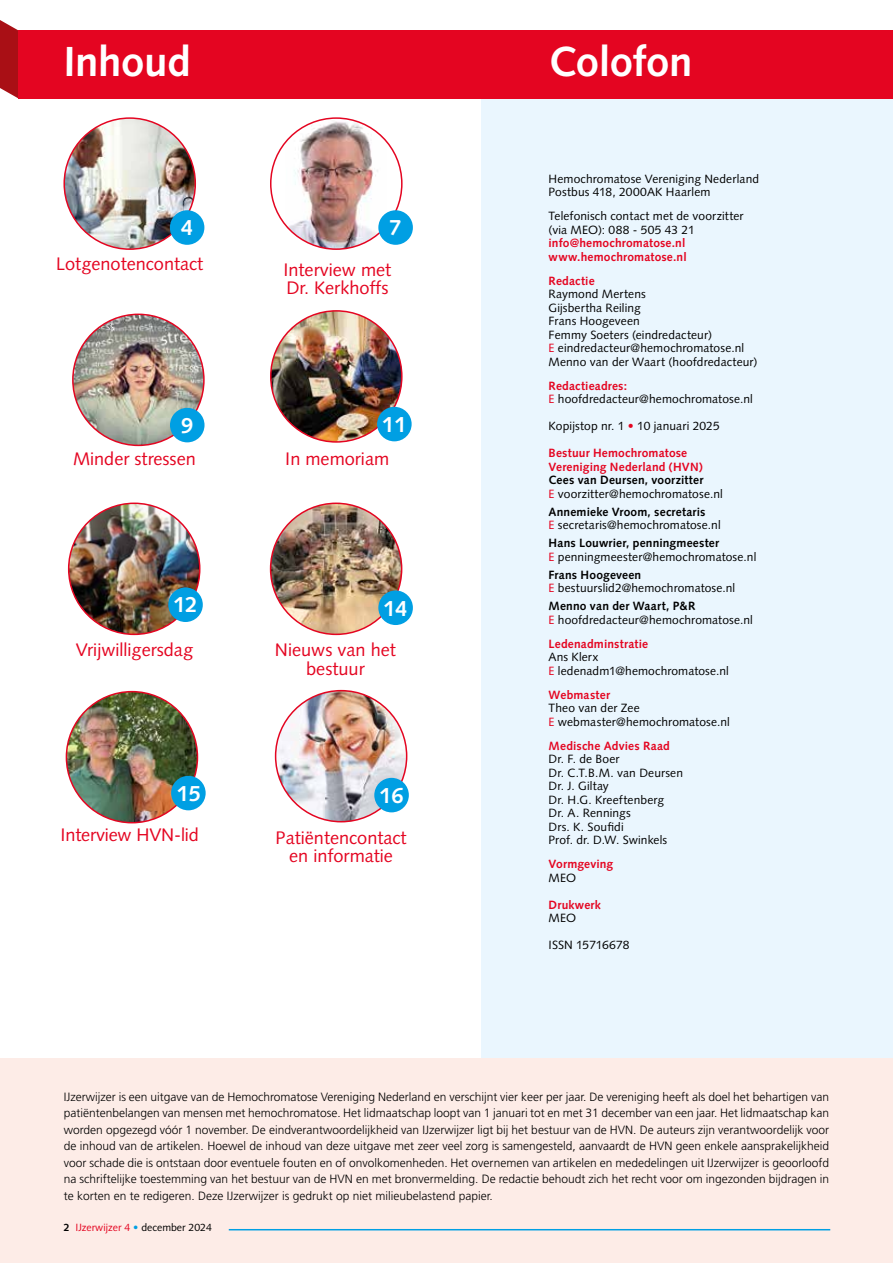
<style>
.page{position:relative;width:893px;height:1263px;background:#fff}
.page>*{position:absolute;margin:0;border:0;box-sizing:border-box;transform-origin:0 0}
.t1{font:700 42px "Syntax LT Std";letter-spacing:-.01em;color:#fff}
.t2{font:700 21.9px "Syntax LT Std";color:#fff}
.t3{font:18.15px/18.1px "Syntax LT Std";color:#e40521;text-align:center}
.t4{font:300 12px/16.5px "Frutiger LT Std";color:#000;text-align:justify}
.t5{font:12px/13.5px "Syntax LT Std";letter-spacing:.01em;color:#000}
.t6{font:700 12px/13.5px "Syntax LT Std";letter-spacing:.015em;color:#e40521}
.t7{font:10.5px "Syntax LT Std";color:#e40521}
.s1{color:#e40521}
.s2{font-weight:700;color:#e40521}
.s3{font-weight:700}
.s4{font-weight:700;color:#000}
.s5{color:#009fe3}
.s6{color:#000}
</style>
<div class="page">
<svg style="left:0;top:20px;width:18px;height:78px"></svg>
<div style="left:482px;top:92px;width:411px;height:1171px;background:#eaf6fe"></div>
<div style="left:18px;top:30px;width:875px;height:68px;background:#e40521"></div>
<div style="left:0;top:1059px;width:893px;height:204px;background:#fdece7"></div>
<hr style="left:229px;top:1229px;width:601px;height:1px;background:#009fe3">
<img style="left:66px;top:692px;width:131px;height:131px;border-radius:66px">
<img style="left:64px;top:118px;width:131px;height:131px;border-radius:66px">
<img style="left:73px;top:314px;width:131px;height:131px;border-radius:66px">
<img style="left:286px;top:120px;width:101px;height:129px">
<img style="left:271px;top:311px;width:131px;height:131px;border-radius:66px">
<img style="left:69px;top:503px;width:131px;height:131px;border-radius:66px">
<div style="left:378px;top:210px;width:35px;height:35px;background:#009fe3;border-radius:50%"></div>
<div style="left:377px;top:407px;width:35px;height:34px;background:#009fe3;border-radius:50%"></div>
<div style="left:168px;top:587px;width:35px;height:35px;background:#009fe3;border-radius:50%"></div>
<div style="left:171px;top:776px;width:35px;height:34px;background:#009fe3;border-radius:50%"></div>
<div style="left:170px;top:210px;width:34px;height:35px;background:#009fe3;border-radius:50%"></div>
<div style="left:170px;top:408px;width:35px;height:34px;background:#009fe3;border-radius:50%"></div>
<img style="left:271px;top:503px;width:131px;height:131px;border-radius:66px">
<img style="left:276px;top:691px;width:131px;height:131px;border-radius:66px">
<div style="left:378px;top:590px;width:35px;height:35px;background:#009fe3;border-radius:50%"></div>
<div style="left:374px;top:778px;width:35px;height:34px;background:#009fe3;border-radius:50%"></div>
<h1 class="t1" style="left:64px;top:37px;width:128px">Inhoud</h1>
<h1 class="t1" style="left:549px;top:37px;width:145px">Colofon</h1>
<h2 class="t2" style="left:181px;top:215px;width:14px">4</h2>
<h2 class="t2" style="left:390px;top:215px;width:14px">7</h2>
<h3 class="t3" style="left:56px;top:255px;width:149px">Lotgenotencontact</h3>
<h3 class="t3" style="left:283px;top:260px;width:109px;text-align:left">Interview met<br>Dr. Kerkhoffs</h3>
<h2 class="t2" style="left:181px;top:413px;width:14px">9</h2>
<h2 class="t2" style="left:382px;top:412px;width:26px">11</h2>
<h3 class="t3" style="left:73px;top:449px;width:124px">Minder stressen</h3>
<h3 class="t3" style="left:285px;top:449px;width:105px">In memoriam</h3>
<h2 class="t2" style="left:173px;top:592px;width:26px">12</h2>
<h2 class="t2" style="left:383px;top:595px;width:26px">14</h2>
<h3 class="t3" style="left:76px;top:641px;width:119px">Vrijwilligersdag</h3>
<h3 class="t3" style="left:275px;top:641px;width:122px">Nieuws van het bestuur</h3>
<h2 class="t2" style="left:177px;top:781px;width:26px">15</h2>
<h2 class="t2" style="left:379px;top:783px;width:26px">16</h2>
<h3 class="t3" style="left:61px;top:826px;width:140px">Interview HVN-lid</h3>
<h3 class="t3" style="left:276px;top:828px;width:133px">Patiëntencontact en informatie</h3>
<p class="t5" style="left:549px;top:172px;width:212px">Hemochromatose Vereniging Nederland<br>Postbus 418, 2000AK Haarlem</p>
<p class="t5" style="left:549px;top:209px;width:197px">Telefonisch contact met de voorzitter (via MEO): 088 - 505 43 21</p>
<p class="t6" style="left:549px;top:236px;width:140px">info@hemochromatose.nl www.hemochromatose.nl</p>
<p class="t6" style="left:549px;top:274px;width:48px">Redactie</p>
<p class="t5" style="left:549px;top:287px;width:210px">Raymond Mertens<br>Gijsbertha Reiling<br>Frans Hoogeveen<br>Femmy Soeters (eindredacteur)<br><span class="s1">E</span> eindredacteur@hemochromatose.nl<br>Menno van der Waart (hoofdredacteur)</p>
<p class="t5" style="left:549px;top:379px;width:206px"><span class="s2">Redactieadres:<br></span><span class="s1">E</span> hoofdredacteur@hemochromatose.nl</p>
<p class="t5" style="left:549px;top:419px;width:173px">Kopijstop nr. 1 <span class="s1">•</span> 10 januari 2025</p>
<p class="t6" style="left:549px;top:446px;width:156px">Bestuur Hemochromatose<br>Vereniging Nederland (HVN)</p>
<p class="t5" style="left:549px;top:473px;width:176px"><span class="s3">Cees van Deursen, voorzitter<br></span><span class="s1">E</span> voorzitter@hemochromatose.nl</p>
<p class="t5" style="left:549px;top:505px;width:174px"><span class="s3">Annemieke Vroom, secretaris<br></span><span class="s1">E</span> secretaris@hemochromatose.nl</p>
<p class="t5" style="left:549px;top:536px;width:209px"><span class="s3">Hans Louwrier, penningmeester<br></span><span class="s1">E</span> penningmeester@hemochromatose.nl</p>
<p class="t5" style="left:549px;top:568px;width:188px"><span class="s3">Frans Hoogeveen<br></span><span class="s1">E</span> bestuurslid2@hemochromatose.nl</p>
<p class="t5" style="left:549px;top:599px;width:206px"><span class="s3">Menno van der Waart, P&amp;R<br></span><span class="s1">E</span> hoofdredacteur@hemochromatose.nl</p>
<p class="t6" style="left:549px;top:637px;width:101px">Ledenadminstratie</p>
<p class="t5" style="left:549px;top:650px;width:182px">Ans Klerx<br><span class="s1">E</span> ledenadm1@hemochromatose.nl</p>
<p class="t6" style="left:549px;top:688px;width:63px">Webmaster</p>
<p class="t5" style="left:549px;top:701px;width:183px">Theo van der Zee<br><span class="s1">E</span> webmaster@hemochromatose.nl</p>
<p class="t6" style="left:549px;top:739px;width:123px">Medische Advies Raad</p>
<p class="t5" style="left:549px;top:752px;width:136px">Dr. F. de Boer<br>Dr. C.T.B.M. van Deursen<br>Dr. J. Giltay<br>Dr. H.G. Kreeftenberg<br>Dr. A. Rennings<br>Drs. K. Soufidi<br>Prof. dr. D.W. Swinkels</p>
<p class="t6" style="left:549px;top:857px;width:66px">Vormgeving</p>
<p class="t5" style="left:549px;top:871px;width:29px">MEO</p>
<p class="t6" style="left:549px;top:898px;width:54px">Drukwerk</p>
<p class="t5" style="left:549px;top:911px;width:29px">MEO</p>
<p class="t5" style="left:549px;top:938px;width:82px">ISSN 15716678</p>
<p class="t4" style="left:64px;top:1088px;width:767px">IJzerwijzer is een uitgave van de Hemochromatose Vereniging Nederland en verschijnt vier keer per jaar. De vereniging heeft als doel het behartigen van patiëntenbelangen van mensen met hemochromatose. Het lidmaatschap loopt van 1 januari tot en met 31 december van een jaar. Het lidmaatschap kan worden opgezegd vóór 1 november. De eindverantwoordelijkheid van IJzerwijzer ligt bij het bestuur van de HVN. De auteurs zijn verantwoordelijk voor de inhoud van de artikelen. Hoewel de inhoud van deze uitgave met zeer veel zorg is samengesteld, aanvaardt de HVN geen enkele aansprakelijkheid voor schade die is ontstaan door eventuele fouten en of onvolkomenheden. Het overnemen van artikelen en mededelingen uit IJzerwijzer is geoorloofd na schriftelijke toestemming van het bestuur van de HVN en met bronvermelding. De redactie behoudt zich het recht voor om ingezonden bijdragen in te korten en te redigeren. Deze IJzerwijzer is gedrukt op niet milieubelastend papier.</p>
<p class="t7" style="left:64px;top:1221px;width:150px"><span class="s4">2</span> IJzerwijzer 4 <span class="s5">•</span> <span class="s6">december 2024</span></p>
</div>
